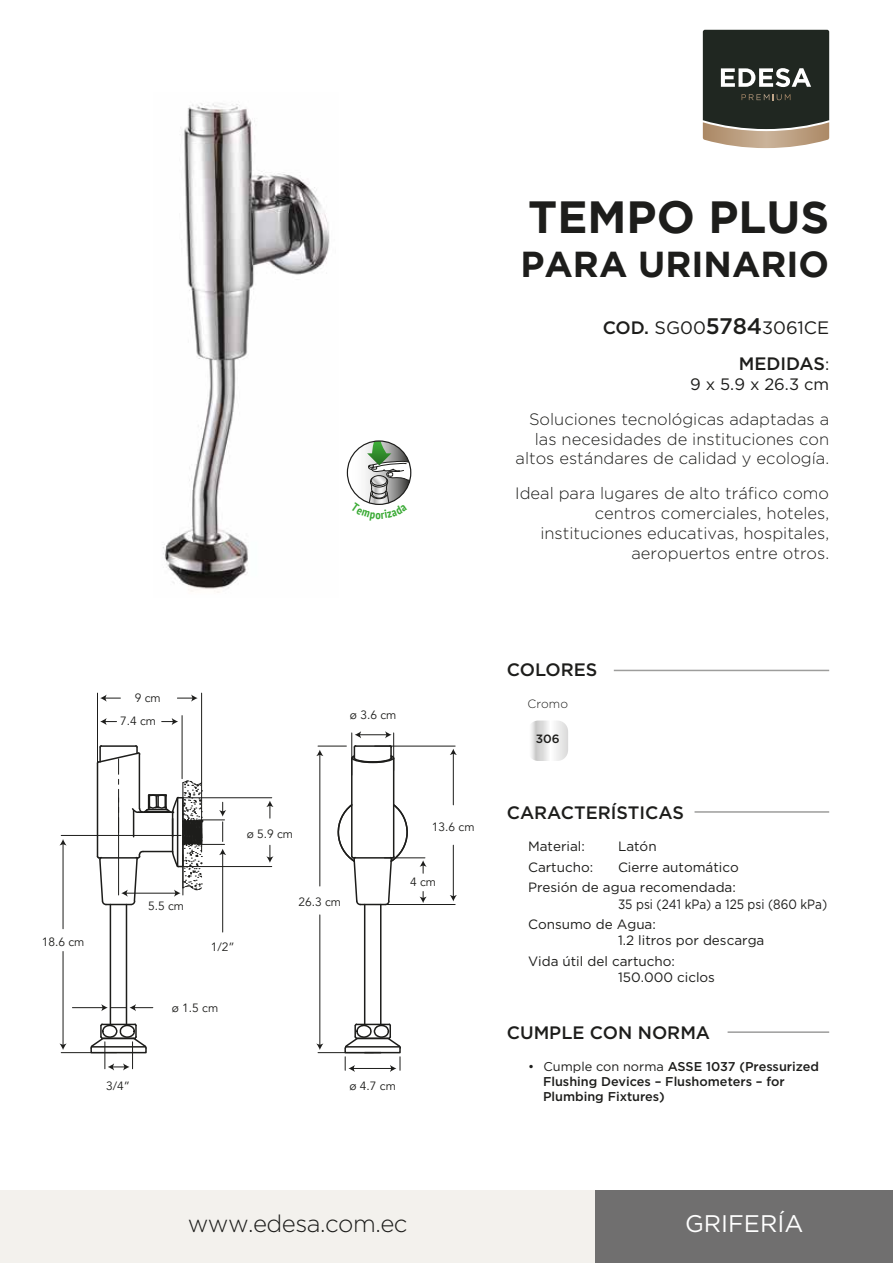
<style>
.page{position:relative;width:893px;height:1263px;background:#fff}
.page>*{position:absolute;margin:0;border:0;box-sizing:border-box;transform-origin:0 0}
.t1{font:700 45px "Gotham";color:#1d1d1b}
.t2{font:700 36px "Gotham";color:#1d1d1b}
.t3{font:300 24px "Gotham";letter-spacing:-.02em;color:#1d1d1b}
.t4{font:24px "Gotham";color:#fff}
.t5{font:500 18px/36.6px "Gotham";color:#1d1d1b;text-align:right}
.t6{font:300 16.5px/19.8px "Gotham";color:#1d1d1b;text-align:right}
.t7{font:16.5px "Gotham";color:#1d1d1b}
.t8{font:13.5px/20.7px "Gotham";color:#1d1d1b;text-align:right}
.t9{font:13.5px/20.7px "Gotham";color:#1d1d1b;scale:.88 1}
.t10{font:500 12.75px/15.3px "Gotham";color:#1d1d1b}
.t11{font:12px/23.4px "Avenir";color:#1d1d1b}
.t12{font:300 12px "Gotham";color:#1d1d1b}
.t13{font:500 12px "Gotham";color:#1d1d1b}
.s1{font-weight:400}
.s2{font-size:22.5px}
.s3{font-weight:400;font-size:16.5px}
</style>
<div class="page">
<img style="left:163px;top:103px;width:167px;height:490px">
<div style="left:0;top:1191px;width:893px;height:72px;background:#f3f1ed"></div>
<div style="left:595px;top:1191px;width:298px;height:72px;background:#706f6f"></div>
<hr style="left:728px;top:1031px;width:101px;height:2px;background:#9d9d9c">
<hr style="left:694px;top:811px;width:135px;height:2px;background:#9d9d9c">
<hr style="left:614px;top:670px;width:215px;height:1px;background:#9d9d9c">
<svg style="left:703px;top:30px;width:126px;height:118px;background:#4d4e45"></svg>
<svg style="left:531px;top:720px;width:37px;height:41px"></svg>
<hr style="left:126px;top:904px;width:1px;height:120px;background:#1d1d1b">
<hr style="left:110px;top:904px;width:1px;height:120px;background:#1d1d1b">
<hr style="left:351px;top:759px;width:2px;height:97px;background:#1d1d1b">
<hr style="left:393px;top:759px;width:1px;height:97px;background:#1d1d1b">
<hr style="left:364px;top:904px;width:1px;height:120px;background:#1d1d1b">
<hr style="left:380px;top:904px;width:1px;height:120px;background:#1d1d1b">
<hr style="left:222px;top:853px;width:1px;height:79px;background:#1d1d1b">
<hr style="left:375px;top:746px;width:80px;height:1px;background:#1d1d1b">
<hr style="left:375px;top:904px;width:80px;height:1px;background:#1d1d1b">
<hr style="left:453px;top:753px;width:1px;height:52px;background:#1d1d1b">
<svg style="left:450px;top:749px;width:7px;height:6px"></svg>
<hr style="left:453px;top:845px;width:1px;height:52px;background:#1d1d1b">
<svg style="left:450px;top:895px;width:7px;height:6px"></svg>
<svg style="left:337px;top:803px;width:90px;height:103px"></svg>
<hr style="left:351px;top:733px;width:1px;height:42px;background:#1d1d1b">
<hr style="left:393px;top:733px;width:1px;height:37px;background:#1d1d1b">
<svg style="left:355px;top:731px;width:37px;height:7px"></svg>
<hr style="left:72px;top:1007px;width:31px;height:1px;background:#1d1d1b">
<svg style="left:101px;top:1004px;width:52px;height:7px"></svg>
<hr style="left:182px;top:866px;width:90px;height:1px;background:#1d1d1b">
<hr style="left:182px;top:797px;width:90px;height:1px;background:#1d1d1b">
<svg style="left:266px;top:801px;width:7px;height:17px"></svg>
<hr style="left:182px;top:716px;width:1px;height:63px;background:#1d1d1b">
<svg style="left:100px;top:694px;width:20px;height:8px"></svg>
<svg style="left:177px;top:694px;width:21px;height:8px"></svg>
<hr style="left:97px;top:693px;width:1px;height:150px;background:#1d1d1b">
<hr style="left:201px;top:693px;width:1px;height:159px;background:#1d1d1b">
<svg style="left:100px;top:718px;width:17px;height:7px"></svg>
<svg style="left:162px;top:718px;width:16px;height:7px"></svg>
<hr style="left:61px;top:1052px;width:56px;height:1px;background:#1d1d1b">
<hr style="left:61px;top:835px;width:120px;height:1px;background:#1d1d1b">
<hr style="left:63px;top:951px;width:1px;height:94px;background:#1d1d1b">
<svg style="left:59px;top:1043px;width:8px;height:7px"></svg>
<hr style="left:63px;top:844px;width:1px;height:85px;background:#1d1d1b">
<svg style="left:60px;top:839px;width:6px;height:6px"></svg>
<hr style="left:318px;top:1052px;width:56px;height:1px;background:#1d1d1b">
<hr style="left:319px;top:915px;width:1px;height:130px;background:#1d1d1b">
<svg style="left:316px;top:1043px;width:7px;height:7px"></svg>
<hr style="left:319px;top:754px;width:1px;height:132px;background:#1d1d1b">
<svg style="left:316px;top:744px;width:80px;height:20px"></svg>
<svg style="left:96px;top:744px;width:130px;height:162px"></svg>
<svg style="left:344px;top:1022px;width:57px;height:50px"></svg>
<svg style="left:90px;top:1022px;width:57px;height:48px"></svg>
<svg style="left:266px;top:845px;width:7px;height:18px"></svg>
<svg style="left:351px;top:441px;width:60px;height:64px"></svg>
<h1 class="t1" style="left:528px;top:191px;width:302px">TEMPO PLUS</h1>
<h2 class="t2" style="left:520px;top:243px;width:310px">PARA URINARIO</h2>
<p class="t5" style="left:603px;top:309px;width:228px">COD. <span class="s1">SG00</span><span class="s2">5784</span><span class="s1">3061CE<br></span>MEDIDAS<span class="s3">:</span></p>
<p class="t7" style="left:690px;top:373px;width:141px">9 x 5.9 x 26.3 cm</p>
<p class="t6" style="left:515px;top:408px;width:315px">Soluciones tecnológicas adaptadas a las necesidades de instituciones con altos estándares de calidad y ecología.</p>
<p class="t6" style="left:515px;top:483px;width:316px">Ideal para lugares de alto tráfico como centros comerciales, hoteles, instituciones educativas, hospitales, aeropuertos entre otros.</p>
<p class="t11" style="left:120px;top:686px;width:42px;text-indent:15px">9 cm<br>7.4 cm</p>
<p class="t11" style="left:350px;top:703px;width:48px">ø 3.6 cm</p>
<p class="t11" style="left:42px;top:930px;width:44px">18.6 cm</p>
<p class="t11" style="left:247px;top:822px;width:48px">ø 5.9 cm</p>
<p class="t11" style="left:148px;top:895px;width:38px">5.5 cm</p>
<p class="t11" style="left:211px;top:936px;width:26px">1/2”</p>
<p class="t11" style="left:172px;top:996px;width:48px">ø 1.5 cm</p>
<p class="t11" style="left:298px;top:890px;width:44px">26.3 cm</p>
<p class="t11" style="left:432px;top:816px;width:44px">13.6 cm</p>
<p class="t11" style="left:410px;top:870px;width:28px">4 cm</p>
<p class="t11" style="left:106px;top:1075px;width:26px">3/4”</p>
<p class="t11" style="left:349px;top:1075px;width:48px">ø 4.7 cm</p>
<p class="t5" style="left:507px;top:651px;width:92px">COLORES</p>
<p class="t12" style="left:528px;top:696px;width:42px">Cromo</p>
<p class="t13" style="left:536px;top:731px;width:25px">306</p>
<p class="t5" style="left:507px;top:794px;width:179px">CARACTERÍSTICAS</p>
<p class="t8" style="left:528px;top:835px;width:58px">Material:</p>
<p class="t8" style="left:618px;top:835px;width:40px">Latón</p>
<p class="t8" style="left:528px;top:856px;width:67px">Cartucho:</p>
<p class="t8" style="left:528px;top:856px;width:212px">Cierre automático<br>Presión de agua recomendada:</p>
<p class="t9" style="left:528px;top:893px;width:341px;text-indent:90px">35 psi (241 kPa) a 125 psi (860 kPa)<br>Consumo de Agua:</p>
<p class="t8" style="left:528px;top:930px;width:238px;text-align:left;text-indent:90px">1.2 litros por descarga<br>Vida útil del cartucho:</p>
<p class="t8" style="left:618px;top:967px;width:99px">150.000 ciclos</p>
<p class="t5" style="left:507px;top:1014px;width:205px">CUMPLE CON NORMA</p>
<p class="t10" style="left:543px;top:1058px;width:277px;text-indent:-15px"><span class="s1">• Cumple con norma</span> ASSE 1037 (Pressurized<br>Flushing Devices – Flushometers – for<br>Plumbing Fixtures)</p>
<h3 class="t3" style="left:188px;top:1208px;width:221px">www.edesa.com.ec</h3>
<h3 class="t4" style="left:685px;top:1208px;width:120px">GRIFERÍA</h3>
</div>
